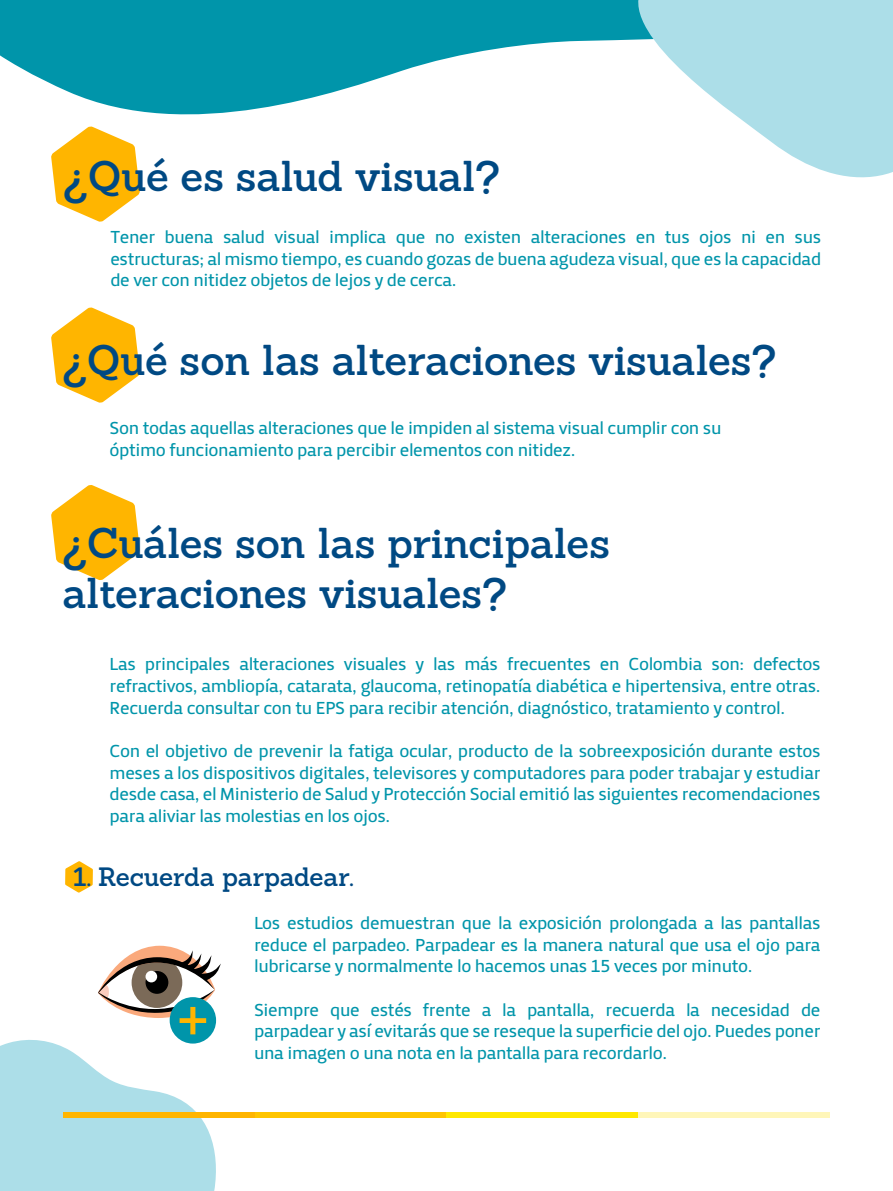
<style>
.page{position:relative;width:893px;height:1191px;background:#fff}
.page>*{position:absolute;margin:0;border:0;box-sizing:border-box;transform-origin:0 0}
.t1{font:600 42px/49.5px "Sanchez";letter-spacing:-.005em;color:#004983}
.t2{font:600 25.95px "Sanchez";letter-spacing:-.005em;color:#004983}
.t3{font:18px/21.6px "Priva Two Pro";letter-spacing:-.025em;color:#0095aa;text-align:justify}
</style>
<div class="page">
<svg style="left:65px;top:861px;width:28px;height:31px"></svg>
<svg style="left:51px;top:145px;width:89px;height:77px"></svg>
<svg style="left:51px;top:307px;width:89px;height:96px"></svg>
<svg style="left:51px;top:485px;width:89px;height:95px"></svg>
<div style="left:64px;top:1112px;width:191px;height:6px;background:#ffb500"></div>
<div style="left:255px;top:1112px;width:191px;height:6px;background:#ffc500"></div>
<div style="left:446px;top:1112px;width:192px;height:6px;background:#ffe800"></div>
<div style="left:638px;top:1112px;width:191px;height:6px;background:#fff6b9"></div>
<svg style="left:0;top:945px;width:221px;height:246px"></svg>
<svg style="left:0;top:0;width:618px;height:145px;fill:#0095aa"></svg>
<svg style="left:618px;top:0;width:275px;height:178px;fill:#acdee8"></svg>
<h1 class="t1" style="left:63px;top:151px;width:438px">¿Qué es salud visual?</h1>
<p class="t3" style="left:110px;top:226px;width:712px">Tener buena salud visual implica que no existen alteraciones en tus ojos ni en sus estructuras; al mismo tiempo, es cuando gozas de buena agudeza visual, que es la capacidad de ver con nitidez objetos de lejos y de cerca.</p>
<h1 class="t1" style="left:62px;top:335px;width:716px">¿Qué son las alteraciones visuales?</h1>
<p class="t3" style="left:110px;top:417px;width:613px">Son todas aquellas alteraciones que le impiden al sistema visual cumplir con su óptimo funcionamiento para percibir elementos con nitidez.</p>
<h1 class="t1" style="left:62px;top:518px;width:549px">¿Cuáles son las principales alteraciones visuales?</h1>
<p class="t3" style="left:110px;top:653px;width:712px">Las principales alteraciones visuales y las más frecuentes en Colombia son: defectos refractivos, ambliopía, catarata, glaucoma, retinopatía diabética e hipertensiva, entre otras.<br>Recuerda consultar con tu EPS para recibir atención, diagnóstico, tratamiento y control.</p>
<p class="t3" style="left:110px;top:740px;width:712px">Con el objetivo de prevenir la fatiga ocular, producto de la sobreexposición durante estos meses a los dispositivos digitales, televisores y computadores para poder trabajar y estudiar desde casa, el Ministerio de Salud y Protección Social emitió las siguientes recomendaciones para aliviar las molestias en los ojos.</p>
<h2 class="t2" style="left:73px;top:859px;width:282px">1. Recuerda parpadear.</h2>
<p class="t3" style="left:254px;top:912px;width:568px">Los estudios demuestran que la exposición prolongada a las pantallas reduce el parpadeo. Parpadear es la manera natural que usa el ojo para lubricarse y normalmente lo hacemos unas 15 veces por minuto.</p>
<p class="t3" style="left:254px;top:998px;width:568px">Siempre que estés frente a la pantalla, recuerda la necesidad de parpadear y así evitarás que se reseque la superficie del ojo. Puedes poner una imagen o una nota en la pantalla para recordarlo.</p>
</div>
